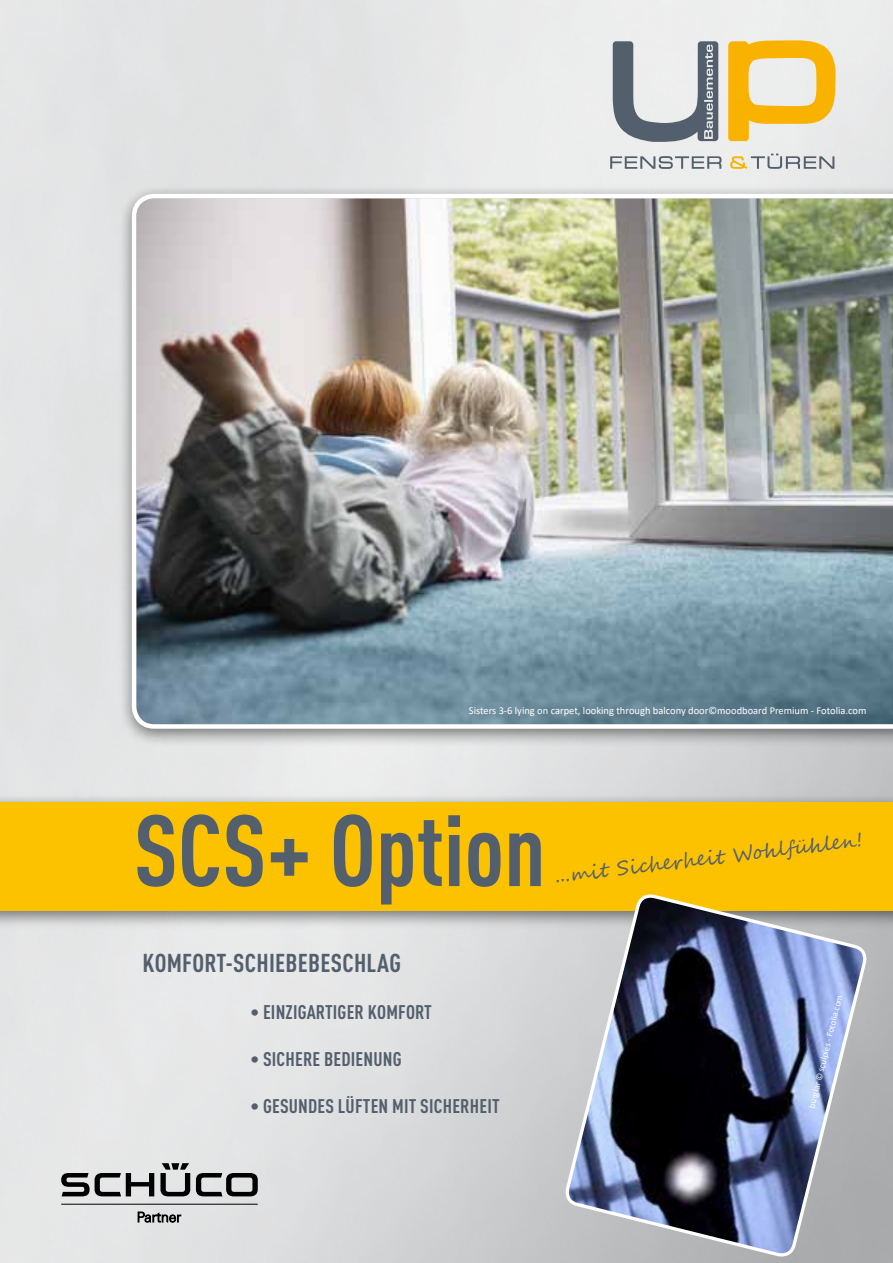
<style>
.page{position:relative;width:893px;height:1263px;background:#fff}
.page>*{position:absolute;margin:0;border:0;box-sizing:border-box;transform-origin:0 0}
.t1{font:700 99.6px "DIN Cond";color:#535f6d}
.t2{font:700 25.5px "DIN Cond";letter-spacing:.01em;color:#535f6d}
.t3{font:19.65px "Segoe Script";color:#535f6d}
.t4{font:700 19.5px "DIN Cond";letter-spacing:.01em;color:#535f6d}
.t5{font:10.5px "Calibri";color:#fff}
.t6{font:9px "Calibri";color:#fff}
</style>
<div class="page">
<img style="left:0;top:0;width:893px;height:1263px">
<div style="left:0;top:792px;width:893px;height:137px;background:#000;opacity:.5"></div>
<div style="left:0;top:802px;width:893px;height:108px;background:#fcc200"></div>
<div style="left:117px;top:184px;width:776px;height:563px;background:#000;opacity:.5"></div>
<img style="left:132px;top:194px;width:761px;height:535px">
<svg style="left:564px;top:894px;width:304px;height:365px;background:#757984"></svg>
<svg style="left:138px;top:1211px;width:43px;height:11px"></svg>
<hr style="left:61px;top:1204px;width:197px;height:1px;background:#000">
<svg style="left:61px;top:1173px;width:93px;height:23px;background:#7b7c7c"></svg>
<svg style="left:196px;top:1173px;width:62px;height:23px"></svg>
<svg style="left:160px;top:1163px;width:30px;height:33px"></svg>
<svg style="left:728px;top:40px;width:108px;height:101px;background:#f2cd6f"></svg>
<svg style="left:610px;top:154px;width:283px;height:18px;background:#d0d1d0"></svg>
<svg style="left:613px;top:41px;width:105px;height:101px;background:#a7adb3"></svg>
<p class="t5" style="left:469px;top:704px;width:399px">Sisters 3-6 lying on carpet, looking through balcony door©moodboard Premium - Fotolia.com</p>
<h1 class="t1" style="left:134px;top:790px;width:413px">SCS+ Option</h1>
<h3 class="t3" style="left:553px;top:861px;width:311px;rotate:-7deg">...mit Sicherheit Wohlfühlen!</h3>
<h2 class="t2" style="left:142px;top:947px;width:260px">KOMFORT-SCHIEBEBESCHLAG</h2>
<h3 class="t4" style="left:250px;top:1000px;width:183px">• EINZIGARTIGER KOMFORT</h3>
<h3 class="t4" style="left:250px;top:1047px;width:153px">• SICHERE BEDIENUNG</h3>
<h3 class="t4" style="left:250px;top:1094px;width:251px">• GESUNDES LÜFTEN MIT SICHERHEIT</h3>
<p class="t6" style="left:805px;top:1106px;width:118px;rotate:-76deg">burglar © sculpies - Fotolia.com</p>
</div>
